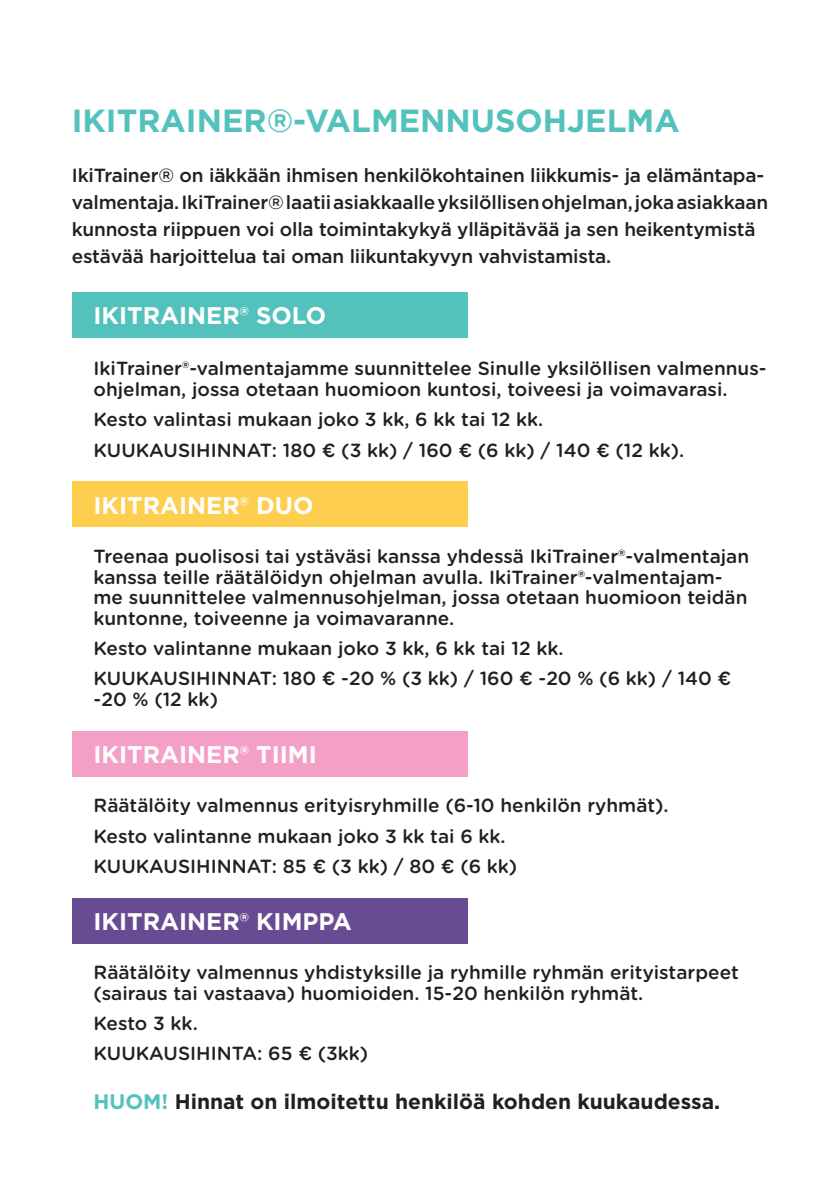
<style>
.page{position:relative;width:840px;height:1191px;background:#fff}
.page>*{position:absolute;margin:0;border:0;box-sizing:border-box;transform-origin:0 0}
.isoke{font:700 32px "Gotham";color:#54c2bc}
.Kappaletyyli_1{font:700 24px "Gotham";color:#fff}
.leipix{font:700 21px "Gotham";color:#231f20}
.Kappaletyyli_2{font:500 19px/20.6px "Gotham Rounded";color:#231f20}
.leipix-2{font:500 19px/27px "Gotham";letter-spacing:-.01em;color:#231f20}
.Kappaletyyli_3{font:500 19px/20.6px "Gotham Rounded";color:#231f20}
.s1{font-family:"Gotham Rounded";font-weight:500}
.s2{color:#54c2bc}
</style>
<div class="page">
<div style="left:72px;top:482px;width:395px;height:45px;background:#fece4e"></div>
<div style="left:72px;top:731px;width:395px;height:46px;background:#f49fc5"></div>
<div style="left:72px;top:898px;width:395px;height:45px;background:#684c93"></div>
<div style="left:72px;top:292px;width:395px;height:45px;background:#54c2bc"></div>
<p class="isoke" style="left:72px;top:102px;width:609px">IKITRAINER®-VALMENNUSOHJELMA</p>
<p class="leipix-2" style="left:72px;top:161px;width:697px">IkiTrainer® on iäkkään ihmisen henkilökohtainen liikkumis- ja elämäntapa&shy;valmentaja. IkiTrainer® laatii asiakkaalle yksilöllisen ohjelman, joka asiakkaan kunnosta riippuen voi olla toimintakykyä ylläpitävää ja sen heikentymistä estävää harjoittelua tai oman liikuntakyvyn vahvistamista.</p>
<p class="Kappaletyyli_1" style="left:93px;top:301px;width:234px">IKITRAINER<span class="s1">®</span> SOLO</p>
<p class="Kappaletyyli_2" style="left:93px;top:357px;width:674px">IkiTrainer®-valmentajamme suunnittelee Sinulle yksilöllisen valmennus&shy;ohjelman, jossa otetaan huomioon kuntosi, toiveesi ja voimavarasi.</p>
<p class="Kappaletyyli_2" style="left:93px;top:408px;width:451px">Kesto valintasi mukaan joko 3 kk, 6 kk tai 12 kk.</p>
<p class="Kappaletyyli_3" style="left:93px;top:439px;width:592px">KUUKAUSIHINNAT: 180 € (3 kk) / 160 € (6 kk) / 140 € (12 kk).</p>
<p class="Kappaletyyli_1" style="left:93px;top:491px;width:221px">IKITRAINER<span class="s1">®</span> DUO</p>
<p class="Kappaletyyli_2" style="left:93px;top:545px;width:656px">Treenaa puolisosi tai ystäväsi kanssa yhdessä IkiTrainer®-valmentajan kanssa teille räätälöidyn ohjelman avulla. IkiTrainer®-valmentajam&shy;me suunnittelee valmennusohjelman, jossa otetaan huomioon teidän kuntonne, toiveenne ja voimavaranne.</p>
<p class="Kappaletyyli_2" style="left:93px;top:637px;width:471px">Kesto valintanne mukaan joko 3 kk, 6 kk tai 12 kk.</p>
<p class="Kappaletyyli_3" style="left:93px;top:667px;width:639px">KUUKAUSIHINNAT: 180 € -20 % (3 kk) / 160 € -20 % (6 kk) / 140 € -20 % (12 kk)</p>
<p class="Kappaletyyli_1" style="left:93px;top:741px;width:224px">IKITRAINER<span class="s1">®</span> TIIMI</p>
<p class="Kappaletyyli_2" style="left:93px;top:794px;width:576px">Räätälöity valmennus erityisryhmille (6-10 henkilön ryhmät).</p>
<p class="Kappaletyyli_2" style="left:93px;top:824px;width:413px">Kesto valintanne mukaan joko 3 kk tai 6 kk.</p>
<p class="Kappaletyyli_3" style="left:93px;top:855px;width:425px">KUUKAUSIHINNAT: 85 € (3 kk) / 80 € (6 kk)</p>
<p class="Kappaletyyli_1" style="left:93px;top:908px;width:260px">IKITRAINER<span class="s1">®</span> KIMPPA</p>
<p class="Kappaletyyli_2" style="left:93px;top:961px;width:646px">Räätälöity valmennus yhdistyksille ja ryhmille ryhmän erityistarpeet (sairaus tai vastaava) huomioiden. 15-20 henkilön ryhmät.</p>
<p class="Kappaletyyli_2" style="left:93px;top:1012px;width:106px">Kesto 3 kk.</p>
<p class="Kappaletyyli_3" style="left:93px;top:1042px;width:276px">KUUKAUSIHINTA: 65 € (3kk)</p>
<p class="leipix" style="left:93px;top:1089px;width:627px"><span class="s2">HUOM!</span> Hinnat on ilmoitettu henkilöä kohden kuukaudessa.</p>
</div>
